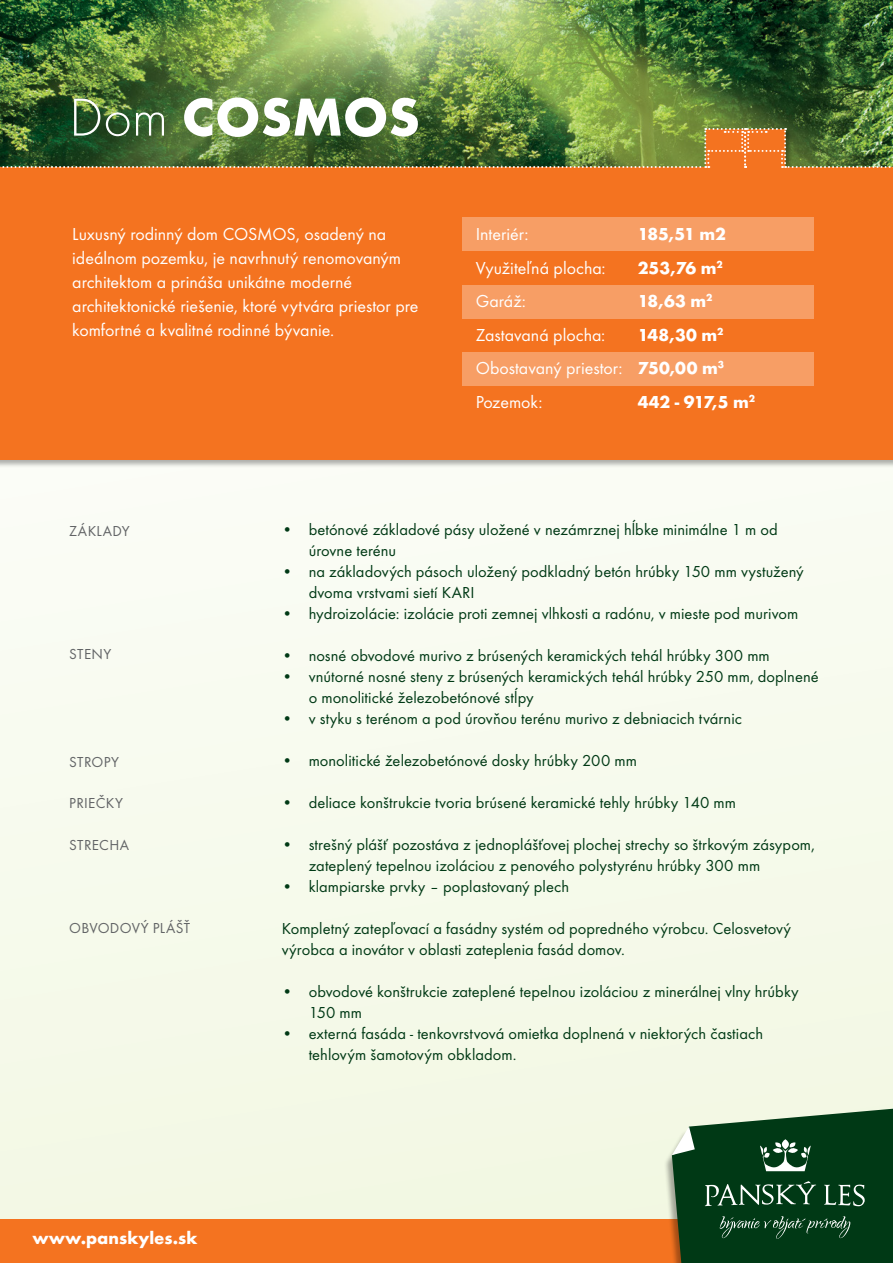
<style>
.page{position:relative;width:893px;height:1263px;background:#fff}
.page>*{position:absolute;margin:0;border:0;box-sizing:border-box;transform-origin:0 0}
.t1{font:700 55.5px "Futura TOT";color:#fff}
.t2{font:18px/24px "Futura TOT";color:#fff}
.t3{font:700 18px "Futura TOT";color:#fff}
.t4{font:16.5px/21px "Futura TOT";color:#003915}
.t5{font:15px "Futura TOT";letter-spacing:.025em;color:#626466}
.s1{font-family:"Futura TOT Ligh";font-weight:400}
.s2{font-weight:700}
</style>
<div class="page">
<div style="left:0;top:408px;width:893px;height:855px;background:#f6faed"></div>
<img style="left:0;top:0;width:893px;height:126px">
<div style="left:0;top:1219px;width:893px;height:44px;background:#f47320"></div>
<div style="left:20px;top:43px;width:451px;height:149px;background:#003915;opacity:.75"></div>
<div style="left:664px;top:1101px;width:229px;height:162px;background:#000;opacity:.33"></div>
<svg style="left:672px;top:1109px;width:221px;height:154px;background:#225231"></svg>
<div style="left:0;top:126px;width:893px;height:342px;background:#000;opacity:.31"></div>
<div style="left:0;top:167px;width:893px;height:293px;background:#f47320"></div>
<img style="left:0;top:128px;width:893px;height:40px">
<div style="left:462px;top:217px;width:352px;height:34px;background:#f79e65"></div>
<div style="left:462px;top:285px;width:352px;height:33px;background:#f79e65"></div>
<div style="left:462px;top:352px;width:352px;height:34px;background:#f79e65"></div>
<h1 class="t1" style="left:69px;top:83px;width:352px"><span class="s1">Dom</span> COSMOS</h1>
<p class="t2" style="left:72px;top:222px;width:348px">Luxusný rodinný dom COSMOS, osadený na ideálnom pozemku, je navrhnutý renomovaným architektom a prináša unikátne moderné architektonické riešenie, ktoré vytvára priestor pre komfortné a kvalitné rodinné bývanie.</p>
<p class="t2" style="left:476px;top:222px;width:54px">Interiér:</p>
<p class="t3" style="left:638px;top:223px;width:90px">185,51 m2</p>
<p class="t2" style="left:476px;top:255px;width:131px">Využiteľná plocha:</p>
<p class="t3" style="left:638px;top:256px;width:87px">253,76 m<sup>2</sup></p>
<p class="t2" style="left:476px;top:289px;width:52px">Garáž:</p>
<p class="t3" style="left:638px;top:290px;width:76px">18,63 m<sup>2</sup></p>
<p class="t2" style="left:476px;top:323px;width:131px">Zastavaná plocha:</p>
<p class="t2" style="left:476px;top:318px;width:250px;line-height:33.6px;text-align:justify;text-indent:162px"><span class="s2">148,30 m</span><sup>2<br></sup>Obostavaný priestor: <span class="s2">750,00 m</span><sup>3<br></sup>Pozemok:</p>
<p class="t3" style="left:638px;top:391px;width:119px">442 - 917,5 m<sup>2</sup></p>
<p class="t5" style="left:69px;top:522px;width:62px">ZÁKLADY</p>
<p class="t5" style="left:69px;top:645px;width:44px">STENY</p>
<p class="t5" style="left:69px;top:753px;width:51px">STROPY</p>
<p class="t5" style="left:69px;top:794px;width:56px">PRIEČKY</p>
<p class="t5" style="left:69px;top:836px;width:61px">STRECHA</p>
<p class="t5" style="left:69px;top:919px;width:123px">OBVODOVÝ PLÁŠŤ</p>
<p class="t3" style="left:32px;top:1227px;width:167px">www.panskyles.sk</p>
<p class="t4" style="left:309px;top:519px;width:471px;text-indent:-27px">• betónové základové pásy uložené v nezámrznej hĺbke minimálne 1 m od úrovne terénu</p>
<p class="t4" style="left:309px;top:561px;width:497px;text-indent:-27px">• na základových pásoch uložený podkladný betón hrúbky 150 mm vystužený dvoma vrstvami sietí KARI</p>
<p class="t4" style="left:282px;top:603px;width:518px">• hydroizolácie: izolácie proti zemnej vlhkosti a radónu, v mieste pod murivom</p>
<p class="t4" style="left:282px;top:645px;width:490px">• nosné obvodové murivo z brúsených keramických tehál hrúbky 300 mm</p>
<p class="t4" style="left:309px;top:666px;width:512px;text-indent:-27px">• vnútorné nosné steny z brúsených keramických tehál hrúbky 250 mm, doplnené o monolitické železobetónové stĺpy</p>
<p class="t4" style="left:282px;top:708px;width:462px">• v styku s terénom a pod úrovňou terénu murivo z debniacich tvárnic</p>
<p class="t4" style="left:282px;top:750px;width:357px">• monolitické železobetónové dosky hrúbky 200 mm</p>
<p class="t4" style="left:282px;top:792px;width:456px">• deliace konštrukcie tvoria brúsené keramické tehly hrúbky 140 mm</p>
<p class="t4" style="left:309px;top:834px;width:508px;text-indent:-27px">• strešný plášť pozostáva z jednoplášťovej plochej strechy so štrkovým zásypom, zateplený tepelnou izoláciou z penového polystyrénu hrúbky 300 mm</p>
<p class="t4" style="left:282px;top:876px;width:289px">• klampiarske prvky – poplastovaný plech</p>
<p class="t4" style="left:282px;top:918px;width:511px">Kompletný zatepľovací a fasádny systém od popredného výrobcu. Celosvetový výrobca a inovátor v oblasti zateplenia fasád domov.</p>
<p class="t4" style="left:309px;top:981px;width:492px;text-indent:-27px">• obvodové konštrukcie zateplené tepelnou izoláciou z minerálnej vlny hrúbky<br>150 mm</p>
<p class="t4" style="left:309px;top:1023px;width:456px;text-indent:-27px">• externá fasáda - tenkovrstvová omietka doplnená v niektorých častiach tehlovým šamotovým obkladom.</p>
</div>
